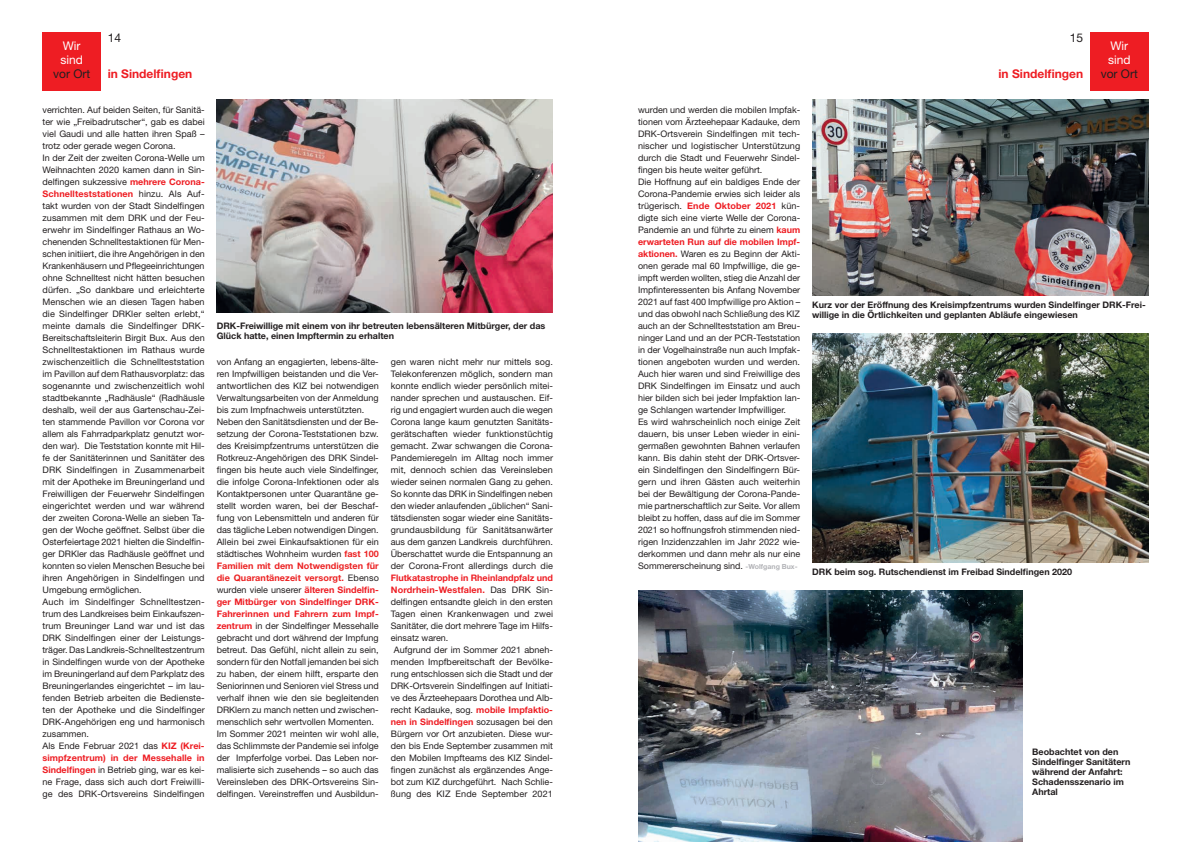
<style>
.page{position:relative;width:1191px;height:842px;background:#fff}
.page>*{position:absolute;margin:0;border:0;box-sizing:border-box;transform-origin:0 0}
.t1{font:700 12px "Helvetica Neue";color:#ee1d23}
.t2{font:12px "Helvetica Neue";color:#231f20}
.t3{font:12px/14px "Helvetica Neue";color:#fff}
.t4{font:9px/12px "Helvetica Neue";color:#231f20}
.t5{font:700 9px/10px "Helvetica Neue";color:#231f20}
.t6{font:700 9px "Helvetica Neue";color:#ee1d23}
.s1{font-weight:700;color:#ee1d23}
.s2{font-weight:700;font-size:7px;color:#b2b3b7}
.s3{font-weight:700;color:#ec2223}
.s4{font-weight:400;color:#231f20}
</style>
<div class="page">
<div style="left:43px;top:32px;width:58px;height:59px;background:#ee1d23"></div>
<div style="left:1090px;top:32px;width:58px;height:59px;background:#ee1d23"></div>
<img style="left:217px;top:99px;width:336px;height:213px">
<img style="left:812px;top:99px;width:336px;height:196px">
<img style="left:812px;top:334px;width:336px;height:228px">
<img style="left:638px;top:590px;width:384px;height:252px">
<h1 class="t3" style="left:60px;top:39px;width:24px">Wir sind</h1>
<h1 class="t2" style="left:53px;top:67px;width:39px">vor Ort</h1>
<h1 class="t2" style="left:108px;top:30px;width:15px">14</h1>
<h1 class="t2" style="left:1069px;top:30px;width:15px">15</h1>
<h1 class="t1" style="left:108px;top:66px;width:86px">in Sindelfingen</h1>
<h1 class="t1" style="left:998px;top:66px;width:86px">in Sindelfingen</h1>
<h1 class="t3" style="left:1108px;top:39px;width:24px">Wir sind</h1>
<h1 class="t2" style="left:1100px;top:67px;width:39px">vor Ort</h1>
<p class="t4" style="left:43px;top:104px;width:164px">verrichten. Auf beiden Seiten, für Sanitä&shy;ter wie „Freibadrutscher“, gab es dabei viel Gaudi und alle hatten ihren Spaß – trotz oder gerade wegen Corona.<br>In der Zeit der zweiten Corona-Welle um Weihnachten 2020 kamen dann in Sin&shy;delfingen sukzessive <span class="s1">mehrere Corona-Schnellteststationen</span> hinzu. Als Auf&shy;takt wurden von der Stadt Sindelfingen zusammen mit dem DRK und der Feu&shy;erwehr im Sindelfinger Rathaus an Wo&shy;chenenden Schnelltestaktionen für Men&shy;schen initiiert, die ihre Angehörigen in den Krankenhäusern und Pflegeeinrichtungen ohne Schnelltest nicht hätten besuchen dürfen. „So dankbare und erleichterte Menschen wie an diesen Tagen haben die Sindelfinger DRKler selten erlebt,“ meinte damals die Sindelfinger DRK-Bereitschaftsleiterin Birgit Bux. Aus den Schnelltestaktionen im Rathaus wurde zwischenzeitlich die Schnellteststation im Pavillon auf dem Rathausvorplatz: das sogenannte und zwischenzeitlich wohl stadtbekannte „Radhäusle“ (Radhäusle deshalb, weil der aus Gartenschau-Zei&shy;ten stammende Pavillon vor Corona vor allem als Fahrradparkplatz genutzt wor&shy;den war). Die Teststation konnte mit Hil&shy;fe der Sanitäterinnen und Sanitäter des DRK Sindelfingen in Zusammenarbeit mit der Apotheke im Breuningerland und Freiwilligen der Feuerwehr Sindelfingen eingerichtet werden und war während der zweiten Corona-Welle an sieben Ta&shy;gen der Woche geöffnet. Selbst über die Osterfeiertage 2021 hielten die Sindelfin&shy;ger DRKler das Radhäusle geöffnet und konnten so vielen Menschen Besuche bei ihren Angehörigen in Sindelfingen und Umgebung ermöglichen.<br>Auch im Sindelfinger Schnelltestzen&shy;trum des Landkreises beim Einkaufszen&shy;trum Breuninger Land war und ist das DRK Sindelfingen einer der Leistungs&shy;träger. Das Landkreis-Schnelltestzentrum in Sindelfingen wurde von der Apotheke im Breuningerland auf dem Parkplatz des Breuningerlandes eingerichtet – im lau&shy;fenden Betrieb arbeiten die Bedienste&shy;ten der Apotheke und die Sindelfinger DRK-Angehörigen eng und harmonisch zusammen.<br>Als Ende Februar 2021 das <span class="s1">KIZ (Krei&shy;simpfzentrum) in der Messehalle in Sindelfingen</span> in Betrieb ging, war es kei&shy;ne Frage, dass sich auch dort Freiwilli&shy;ge des DRK-Ortsvereins Sindelfingen</p>
<p class="t4" style="left:638px;top:104px;width:164px">wurden und werden die mobilen Impfak&shy;tionen vom Ärzteehepaar Kadauke, dem DRK-Ortsverein Sindelfingen mit tech&shy;nischer und logistischer Unterstützung durch die Stadt und Feuerwehr Sindel&shy;fingen bis heute weiter geführt.<br>Die Hoffnung auf ein baldiges Ende der Corona-Pandemie erwies sich leider als trügerisch. <span class="s1">Ende Oktober 2021</span> kün&shy;digte sich eine vierte Welle der Corona-Pandemie an und führte zu einem <span class="s1">kaum erwarteten Run auf die mobilen Impf&shy;aktionen.</span> Waren es zu Beginn der Akti&shy;onen gerade mal 60 Impfwillige, die ge&shy;impft werden wollten, stieg die Anzahl der Impfinteressenten bis Anfang November 2021 auf fast 400 Impfwillige pro Aktion – und das obwohl nach Schließung des KIZ auch an der Schnellteststation am Breu&shy;ninger Land und an der PCR-Teststation in der Vogelhainstraße nun auch Impfak&shy;tionen angeboten wurden und werden.<br>Auch hier waren und sind Freiwillige des DRK Sindelfingen im Einsatz und auch hier bilden sich bei jeder Impfaktion lan&shy;ge Schlangen wartender Impfwilliger.<br>Es wird wahrscheinlich noch einige Zeit dauern, bis unser Leben wieder in eini&shy;germaßen gewohnten Bahnen verlaufen kann. Bis dahin steht der DRK-Ortsver&shy;ein Sindelfingen den Sindelfingern Bür&shy;gern und ihren Gästen auch weiterhin bei der Bewältigung der Corona-Pande&shy;mie partnerschaftlich zur Seite. Vor allem bleibt zu hoffen, dass auf die im Sommer 2021 so hoffnungsfroh stimmenden nied&shy;rigen Inzidenzzahlen im Jahr 2022 wie&shy;derkommen und dann mehr als nur eine Sommererscheinung sind. <span class="s2">-Wolfgang Bux-</span></p>
<p class="t5" style="left:217px;top:321px;width:330px">DRK-Freiwillige mit einem von ihr betreuten lebensälteren Mitbürger, der das<br>Glück hatte, einen Impftermin zu erhalten</p>
<p class="t4" style="left:217px;top:356px;width:164px">von Anfang an engagierten, lebens-älte&shy;ren Impfwilligen beistanden und die Ver&shy;antwortlichen des KIZ bei notwendigen Verwaltungsarbeiten von der Anmeldung bis zum Impfnachweis unterstützten.<br>Neben den Sanitätsdiensten und der Be&shy;setzung der Corona-Teststationen bzw. des Kreisimpfzentrums unterstützen die Rotkreuz-Angehörigen des DRK Sindel&shy;fingen bis heute auch viele Sindelfinger, die infolge Corona-Infektionen oder als Kontaktpersonen unter Quarantäne ge&shy;stellt worden waren, bei der Beschaf&shy;fung von Lebensmitteln und anderen für das tägliche Leben notwendigen Dingen.<br>Allein bei zwei Einkaufsaktionen für ein städtisches Wohnheim wurden <span class="s3">fast 100<br>Familien mit dem Notwendigsten für die Quarantänezeit versorgt.</span> Ebenso wurden viele unserer <span class="s1">älteren Sindelfin&shy;ger Mitbürger von Sindelfinger DRK-Fahrerinnen und Fahrern zum Impf&shy;zentrum</span> in der Sindelfinger Messehalle gebracht und dort während der Impfung betreut. Das Gefühl, nicht allein zu sein, sondern für den Notfall jemanden bei sich zu haben, der einem hilft, ersparte den Seniorinnen und Senioren viel Stress und verhalf ihnen wie den sie begleitenden DRKlern zu manch netten und zwischen&shy;menschlich sehr wertvollen Momenten.<br>Im Sommer 2021 meinten wir wohl alle, das Schlimmste der Pandemie sei infolge der Impferfolge vorbei. Das Leben nor&shy;malisierte sich zusehends – so auch das Vereinsleben des DRK-Ortsvereins Sin&shy;delfingen. Vereinstreffen und Ausbildun-</p>
<p class="t4" style="left:391px;top:356px;width:164px;text-align:justify">gen waren nicht mehr nur mittels sog.<br>Telekonferenzen möglich, sondern man konnte endlich wieder persönlich mitei&shy;nander sprechen und austauschen. Eif&shy;rig und engagiert wurden auch die wegen Corona lange kaum genutzten Sanitäts&shy;gerätschaften wieder funktionstüchtig gemacht. Zwar schwangen die Corona-Pandemieregeln im Alltag noch immer mit, dennoch schien das Vereinsleben wieder seinen normalen Gang zu gehen.<br>So konnte das DRK in Sindelfingen neben den wieder anlaufenden „üblichen“ Sani&shy;tätsdiensten sogar wieder eine Sanitäts&shy;grundausbildung für Sanitätsanwärter aus dem ganzen Landkreis durchführen.<br>Überschattet wurde die Entspannung an der Corona-Front allerdings durch die</p>
<p class="t6" style="left:391px;top:573px;width:164px">Flutkatastrophe in Rheinlandpfalz und</p>
<p class="t6" style="left:391px;top:585px;width:164px">Nordrhein-Westfalen. <span class="s4">Das DRK Sin-</span></p>
<p class="t4" style="left:391px;top:596px;width:164px">delfingen entsandte gleich in den ersten</p>
<p class="t4" style="left:391px;top:608px;width:164px">Tagen einen Krankenwagen und zwei</p>
<p class="t4" style="left:391px;top:620px;width:164px">Sanitäter, die dort mehrere Tage im Hilfs-</p>
<p class="t4" style="left:391px;top:632px;width:59px">einsatz waren.</p>
<p class="t4" style="left:394px;top:644px;width:160px">Aufgrund der im Sommer 2021 abneh-</p>
<p class="t4" style="left:391px;top:656px;width:164px">menden Impfbereitschaft der Bevölke-</p>
<p class="t4" style="left:391px;top:668px;width:164px">rung entschlossen sich die Stadt und der</p>
<p class="t4" style="left:391px;top:680px;width:164px">DRK-Ortsverein Sindelfingen auf Initiati-</p>
<p class="t4" style="left:391px;top:692px;width:164px">ve des Ärzteehepaars Dorothea und Alb-</p>
<p class="t4" style="left:391px;top:704px;width:164px">recht Kadauke, sog. <span class="s1">mobile Impfaktio-</span></p>
<p class="t6" style="left:391px;top:717px;width:164px">nen in Sindelfingen <span class="s4">sozusagen bei den</span></p>
<p class="t4" style="left:391px;top:728px;width:164px">Bürgern vor Ort anzubieten. Diese wur-</p>
<p class="t4" style="left:391px;top:740px;width:164px">den bis Ende September zusammen mit</p>
<p class="t4" style="left:391px;top:752px;width:164px">den Mobilen Impfteams des KIZ Sindel-</p>
<p class="t4" style="left:391px;top:764px;width:164px">fingen zunächst als ergänzendes Ange-</p>
<p class="t4" style="left:391px;top:776px;width:164px">bot zum KIZ durchgeführt. Nach Schlie-</p>
<p class="t4" style="left:391px;top:788px;width:164px">ßung des KIZ Ende September 2021</p>
<p class="t5" style="left:812px;top:300px;width:335px">Kurz vor der Eröffnung des Kreisimpfzentrums wurden Sindelfinger DRK-Frei&shy;willige in die Örtlichkeiten und geplanten Abläufe eingewiesen</p>
<p class="t5" style="left:812px;top:566px;width:261px">DRK beim sog. Rutschendienst im Freibad Sindelfingen 2020</p>
<p class="t5" style="left:1032px;top:747px;width:100px">Beobachtet von den<br>Sindelfinger Sanitätern während der Anfahrt:<br>Schadensszenario im<br>Ahrtal</p>
</div>
